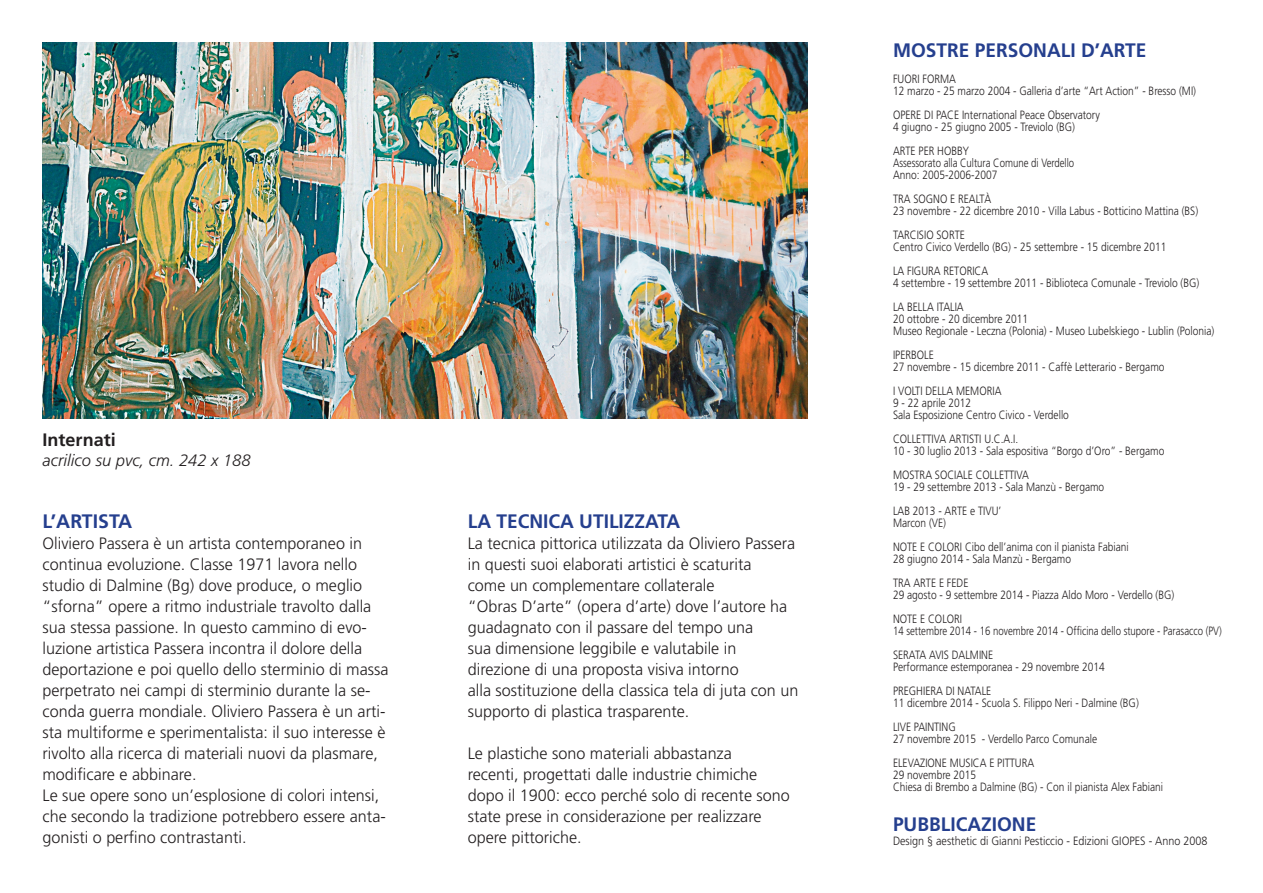
<style>
.page{position:relative;width:1263px;height:893px;background:#fff}
.page>*{position:absolute;margin:0;border:0;box-sizing:border-box;transform-origin:0 0}
.t1{font:700 19.5px "Frutiger";color:#253f8e}
.t2{font:700 18px "Frutiger";color:#231f20}
.t3{font:300 16.5px/21px "Frutiger";color:#231f20}
.t4{font:italic 300 16.5px "Frutiger";color:#231f20}
.t5{font:300 12px "Frutiger";color:#231f20;scale:.85 1}
.t6{font:300 12px "Frutiger";color:#231f20;scale:.8 1}
.t7{font:300 12px "Frutiger";color:#231f20;scale:.9 1}
</style>
<div class="page">
<img style="left:43px;top:43px;width:765px;height:375px">
<p class="t2" style="left:43px;top:430px;width:75px">Internati</p>
<p class="t4" style="left:43px;top:451px;width:210px">acrilico su pvc, cm. 242 x 188</p>
<p class="t1" style="left:43px;top:510px;width:91px">L’ARTISTA</p>
<p class="t3" style="left:43px;top:533px;width:347px">Oliviero Passera è un artista contemporaneo in continua evoluzione. Classe 1971 lavora nello studio di Dalmine (Bg) dove produce, o meglio “sforna” opere a ritmo industriale travolto dalla sua stessa passione. In questo cammino di evo&shy;luzione artistica Passera incontra il dolore della deportazione e poi quello dello sterminio di massa perpetrato nei campi di sterminio durante la se&shy;conda guerra mondiale. Oliviero Passera è un arti&shy;sta multiforme e sperimentalista: il suo interesse è rivolto alla ricerca di materiali nuovi da plasmare, modificare e abbinare.</p>
<p class="t3" style="left:43px;top:785px;width:345px">Le sue opere sono un’esplosione di colori intensi, che secondo la tradizione potrebbero essere anta&shy;gonisti o perfino contrastanti.</p>
<p class="t1" style="left:468px;top:510px;width:214px">LA TECNICA UTILIZZATA</p>
<p class="t3" style="left:468px;top:533px;width:329px">La tecnica pittorica utilizzata da Oliviero Passera</p>
<p class="t3" style="left:468px;top:554px;width:285px">in questi suoi elaborati artistici è scaturita</p>
<p class="t3" style="left:468px;top:575px;width:248px">come un complementare collaterale</p>
<p class="t3" style="left:468px;top:596px;width:321px">“Obras D’arte” (opera d’arte) dove l’autore ha guadagnato con il passare del tempo una</p>
<p class="t3" style="left:468px;top:638px;width:270px">sua dimensione leggibile e valutabile in</p>
<p class="t3" style="left:468px;top:659px;width:273px">direzione di una proposta visiva intorno</p>
<p class="t3" style="left:468px;top:680px;width:332px">alla sostituzione della classica tela di juta con un supporto di plastica trasparente.</p>
<p class="t3" style="left:468px;top:743px;width:266px">Le plastiche sono materiali abbastanza</p>
<p class="t3" style="left:468px;top:764px;width:291px">recenti, progettati dalle industrie chimiche</p>
<p class="t3" style="left:468px;top:785px;width:324px">dopo il 1900: ecco perché solo di recente sono state prese in considerazione per realizzare</p>
<p class="t3" style="left:468px;top:827px;width:115px">opere pittoriche.</p>
<p class="t1" style="left:893px;top:39px;width:255px">MOSTRE PERSONALI D’ARTE</p>
<p class="t5" style="left:893px;top:72px;width:76px">FUORI FORMA</p>
<p class="t5" style="left:893px;top:84px;width:358px">12 marzo - 25 marzo 2004 - Galleria d’arte “Art Action” - Bresso (MI)</p>
<p class="t5" style="left:893px;top:108px;width:245px">OPERE DI PACE International Peace Observatory</p>
<p class="t5" style="left:893px;top:120px;width:216px">4 giugno - 25 giugno 2005 - Treviolo (BG)</p>
<p class="t5" style="left:893px;top:144px;width:91px">ARTE PER HOBBY</p>
<p class="t6" style="left:893px;top:156px;width:228px">Assessorato alla Cultura Comune di Verdello</p>
<p class="t5" style="left:893px;top:168px;width:124px">Anno: 2005-2006-2007</p>
<p class="t5" style="left:893px;top:192px;width:117px">TRA SOGNO E REALTÀ</p>
<p class="t5" style="left:893px;top:204px;width:361px">23 novembre - 22 dicembre 2010 - Villa Labus - Botticino Mattina (BS)</p>
<p class="t5" style="left:893px;top:228px;width:86px">TARCISIO SORTE</p>
<p class="t5" style="left:893px;top:240px;width:323px">Centro Civico Verdello (BG) - 25 settembre - 15 dicembre 2011</p>
<p class="t5" style="left:893px;top:264px;width:114px">LA FIGURA RETORICA</p>
<p class="t5" style="left:893px;top:276px;width:362px">4 settembre - 19 settembre 2011 - Biblioteca Comunale - Treviolo (BG)</p>
<p class="t5" style="left:893px;top:300px;width:85px">LA BELLA ITALIA</p>
<p class="t5" style="left:893px;top:312px;width:160px">20 ottobre - 20 dicembre 2011</p>
<p class="t5" style="left:893px;top:324px;width:380px">Museo Regionale - Leczna (Polonia) - Museo Lubelskiego - Lublin (Polonia)</p>
<p class="t5" style="left:893px;top:348px;width:50px">IPERBOLE</p>
<p class="t5" style="left:893px;top:360px;width:321px">27 novembre - 15 dicembre 2011 - Caffè Letterario - Bergamo</p>
<p class="t5" style="left:893px;top:384px;width:129px">I VOLTI DELLA MEMORIA</p>
<p class="t5" style="left:893px;top:396px;width:94px">9 - 22 aprile 2012</p>
<p class="t5" style="left:893px;top:408px;width:208px">Sala Esposizione Centro Civico - Verdello</p>
<p class="t5" style="left:893px;top:432px;width:149px">COLLETTIVA ARTISTI U.C.A.I.</p>
<p class="t5" style="left:893px;top:444px;width:321px">10 - 30 luglio 2013 - Sala espositiva “Borgo d’Oro” - Bergamo</p>
<p class="t5" style="left:893px;top:468px;width:162px">MOSTRA SOCIALE COLLETTIVA</p>
<p class="t5" style="left:893px;top:480px;width:250px">19 - 29 settembre 2013 - Sala Manzù - Bergamo</p>
<p class="t5" style="left:893px;top:504px;width:129px">LAB 2013 - ARTE e TIVU’</p>
<p class="t5" style="left:893px;top:516px;width:64px">Marcon (VE)</p>
<p class="t5" style="left:893px;top:540px;width:279px">NOTE E COLORI Cibo dell’anima con il pianista Fabiani</p>
<p class="t5" style="left:893px;top:552px;width:211px">28 giugno 2014 - Sala Manzù - Bergamo</p>
<p class="t5" style="left:893px;top:576px;width:90px">TRA ARTE E FEDE</p>
<p class="t5" style="left:893px;top:588px;width:332px">29 agosto - 9 settembre 2014 - Piazza Aldo Moro - Verdello (BG)</p>
<p class="t5" style="left:893px;top:612px;width:83px">NOTE E COLORI</p>
<p class="t6" style="left:893px;top:624px;width:412px">14 settembre 2014 - 16 novembre 2014 - Officina dello stupore - Parasacco (PV)</p>
<p class="t5" style="left:893px;top:648px;width:119px">SERATA AVIS DALMINE</p>
<p class="t5" style="left:893px;top:660px;width:251px">Performance estemporanea - 29 novembre 2014</p>
<p class="t5" style="left:893px;top:684px;width:117px">PREGHIERA DI NATALE</p>
<p class="t5" style="left:893px;top:696px;width:291px">11 dicembre 2014 - Scuola S. Filippo Neri - Dalmine (BG)</p>
<p class="t5" style="left:893px;top:720px;width:75px">LIVE PAINTING</p>
<p class="t5" style="left:893px;top:732px;width:242px">27 novembre 2015 - Verdello Parco Comunale</p>
<p class="t5" style="left:893px;top:756px;width:168px">ELEVAZIONE MUSICA E PITTURA</p>
<p class="t5" style="left:893px;top:768px;width:99px">29 novembre 2015</p>
<p class="t5" style="left:893px;top:780px;width:319px">Chiesa di Brembo a Dalmine (BG) - Con il pianista Alex Fabiani</p>
<p class="t1" style="left:893px;top:813px;width:145px">PUBBLICAZIONE</p>
<p class="t7" style="left:893px;top:834px;width:351px">Design § aesthetic di Gianni Pesticcio - Edizioni GIOPES - Anno 2008</p>
</div>
